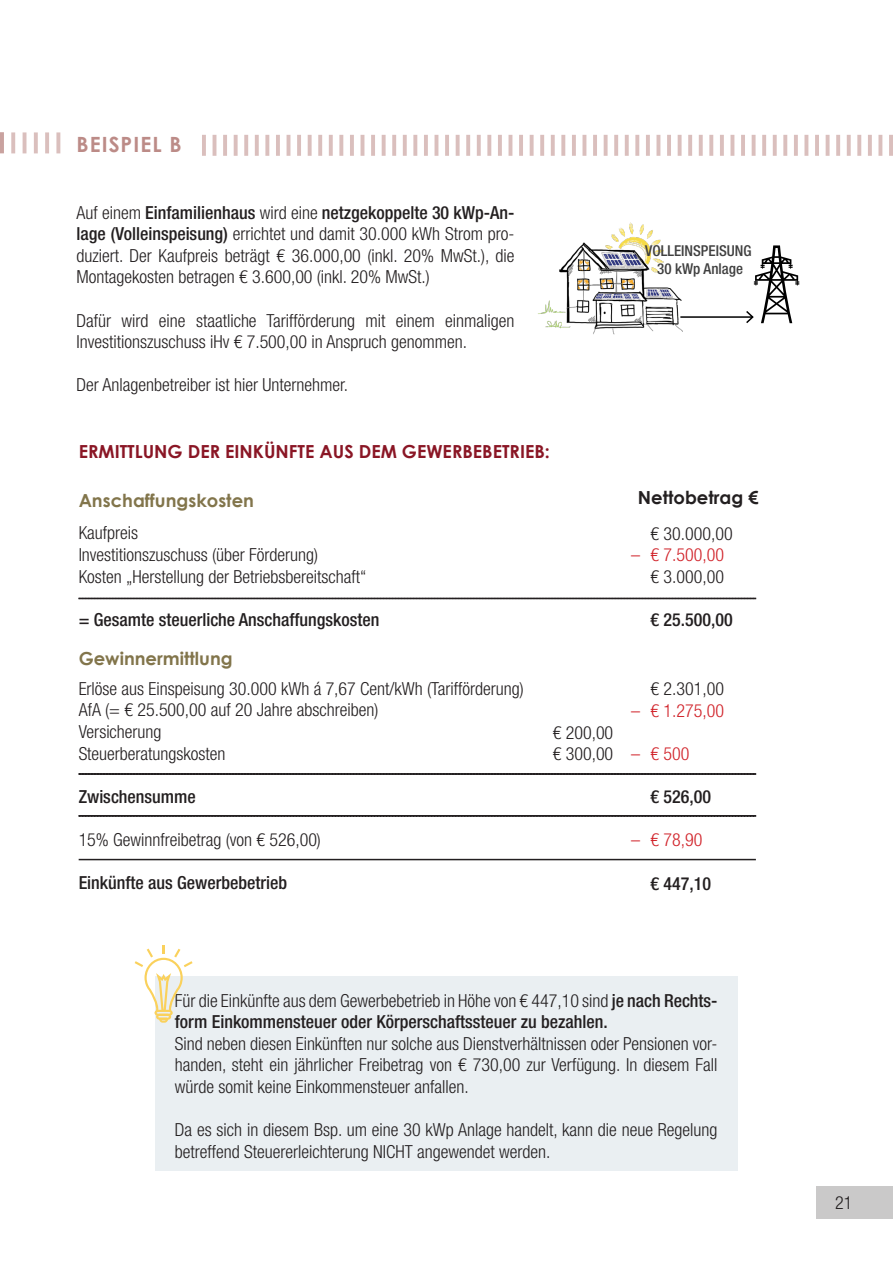
<style>
.page{position:relative;width:893px;height:1263px;background:#fff}
.page>*{position:absolute;margin:0;border:0;box-sizing:border-box;transform-origin:0 0}
.t1{font:700 21px "Century Gothic";letter-spacing:.05em;color:#bc8b87}
.t2{font:300 condensed 18px/21.6px "Helvetica Neue LT Std";color:#231f20;text-align:justify}
.t3{font:500 condensed 18px/21.6px "Helvetica Neue LT Std";color:#231f20}
.t4{font:700 18px "Century Gothic";color:#8a1625}
.t5{font:700 18px "Century Gothic";color:#82754b}
.t6{font:300 condensed 18px "Helvetica Neue LT Std";color:#d1232a}
.t7{font:700 18px "Century Gothic";color:#231f20}
.t8{font:500 condensed 15px "Helvetica Neue LT Std";color:#404040}
.s1{font-weight:500}
.s2{font-weight:300}
</style>
<div class="page">
<div style="left:816px;top:1186px;width:77px;height:33px;background:#cac9c9"></div>
<hr style="left:202px;top:135px;width:4px;height:21px;background:#dabfbd">
<hr style="left:213px;top:135px;width:3px;height:21px;background:#bc8b87">
<hr style="left:223px;top:135px;width:4px;height:21px;background:#dabfbd">
<svg style="left:234px;top:135px;width:4px;height:21px"></svg>
<svg style="left:244px;top:135px;width:4px;height:21px"></svg>
<svg style="left:255px;top:135px;width:4px;height:21px"></svg>
<svg style="left:265px;top:135px;width:4px;height:21px"></svg>
<hr style="left:276px;top:135px;width:4px;height:21px;background:#dabfbd">
<hr style="left:287px;top:135px;width:3px;height:21px;background:#bc8b87">
<hr style="left:297px;top:135px;width:4px;height:21px;background:#dabfbd">
<svg style="left:308px;top:135px;width:4px;height:21px"></svg>
<svg style="left:318px;top:135px;width:4px;height:21px"></svg>
<svg style="left:329px;top:135px;width:4px;height:21px"></svg>
<svg style="left:339px;top:135px;width:4px;height:21px"></svg>
<hr style="left:350px;top:135px;width:4px;height:21px;background:#dabfbd">
<hr style="left:361px;top:135px;width:3px;height:21px;background:#bc8b87">
<hr style="left:371px;top:135px;width:4px;height:21px;background:#dabfbd">
<svg style="left:382px;top:135px;width:4px;height:21px"></svg>
<svg style="left:392px;top:135px;width:4px;height:21px"></svg>
<svg style="left:403px;top:135px;width:4px;height:21px"></svg>
<svg style="left:413px;top:135px;width:4px;height:21px"></svg>
<hr style="left:424px;top:135px;width:4px;height:21px;background:#dabfbd">
<svg style="left:434px;top:135px;width:4px;height:21px"></svg>
<hr style="left:445px;top:135px;width:4px;height:21px;background:#dabfbd">
<svg style="left:456px;top:135px;width:4px;height:21px"></svg>
<svg style="left:466px;top:135px;width:4px;height:21px"></svg>
<svg style="left:477px;top:135px;width:4px;height:21px"></svg>
<svg style="left:487px;top:135px;width:4px;height:21px"></svg>
<hr style="left:498px;top:135px;width:4px;height:21px;background:#dabfbd">
<svg style="left:508px;top:135px;width:4px;height:21px"></svg>
<hr style="left:519px;top:135px;width:4px;height:21px;background:#dabfbd">
<svg style="left:530px;top:135px;width:4px;height:21px"></svg>
<svg style="left:540px;top:135px;width:4px;height:21px"></svg>
<svg style="left:551px;top:135px;width:4px;height:21px"></svg>
<svg style="left:561px;top:135px;width:4px;height:21px"></svg>
<hr style="left:572px;top:135px;width:4px;height:21px;background:#dabfbd">
<svg style="left:582px;top:135px;width:4px;height:21px"></svg>
<hr style="left:593px;top:135px;width:4px;height:21px;background:#dabfbd">
<svg style="left:604px;top:135px;width:4px;height:21px"></svg>
<svg style="left:614px;top:135px;width:4px;height:21px"></svg>
<svg style="left:625px;top:135px;width:4px;height:21px"></svg>
<svg style="left:635px;top:135px;width:4px;height:21px"></svg>
<hr style="left:646px;top:135px;width:4px;height:21px;background:#dabfbd">
<svg style="left:656px;top:135px;width:4px;height:21px"></svg>
<hr style="left:667px;top:135px;width:4px;height:21px;background:#dabfbd">
<svg style="left:678px;top:135px;width:4px;height:21px"></svg>
<svg style="left:688px;top:135px;width:4px;height:21px"></svg>
<svg style="left:699px;top:135px;width:4px;height:21px"></svg>
<svg style="left:709px;top:135px;width:4px;height:21px"></svg>
<hr style="left:720px;top:135px;width:4px;height:21px;background:#dabfbd">
<svg style="left:730px;top:135px;width:4px;height:21px"></svg>
<hr style="left:741px;top:135px;width:4px;height:21px;background:#dabfbd">
<svg style="left:752px;top:135px;width:4px;height:21px"></svg>
<svg style="left:762px;top:135px;width:4px;height:21px"></svg>
<svg style="left:773px;top:135px;width:4px;height:21px"></svg>
<svg style="left:783px;top:135px;width:4px;height:21px"></svg>
<hr style="left:794px;top:135px;width:4px;height:21px;background:#dabfbd">
<svg style="left:804px;top:135px;width:4px;height:21px"></svg>
<hr style="left:815px;top:135px;width:4px;height:21px;background:#dabfbd">
<hr style="left:826px;top:135px;width:3px;height:21px;background:#bc8b87">
<svg style="left:836px;top:135px;width:4px;height:21px"></svg>
<svg style="left:847px;top:135px;width:4px;height:21px"></svg>
<svg style="left:857px;top:135px;width:4px;height:21px"></svg>
<hr style="left:868px;top:135px;width:4px;height:21px;background:#dabfbd">
<svg style="left:878px;top:135px;width:4px;height:21px"></svg>
<hr style="left:889px;top:135px;width:4px;height:21px;background:#dabfbd">
<svg style="left:11px;top:132px;width:4px;height:21px"></svg>
<svg style="left:23px;top:132px;width:4px;height:21px"></svg>
<svg style="left:34px;top:132px;width:4px;height:21px"></svg>
<hr style="left:45px;top:132px;width:4px;height:21px;background:#dabfbd">
<svg style="left:56px;top:132px;width:4px;height:21px"></svg>
<img style="left:538px;top:222px;width:145px;height:113px">
<hr style="left:680px;top:316px;width:73px;height:2px;background:#000">
<svg style="left:744px;top:245px;width:55px;height:79px"></svg>
<svg style="left:79px;top:597px;width:677px;height:2px"></svg>
<svg style="left:79px;top:773px;width:677px;height:2px"></svg>
<svg style="left:79px;top:815px;width:677px;height:2px"></svg>
<hr style="left:79px;top:859px;width:677px;height:1px;background:#231f20">
<div style="left:155px;top:976px;width:583px;height:194px;background:#eaeff2"></div>
<svg style="left:135px;top:945px;width:58px;height:78px"></svg>
<hr style="left:0;top:132px;width:4px;height:21px;background:#c9a29f">
<p class="t1" style="left:77px;top:129px;width:107px">BEISPIEL B</p>
<p class="t2" style="left:77px;top:201px;width:439px">Auf einem <span class="s1">Einfamilienhaus</span> wird eine <span class="s1">netzgekoppelte 30 kWp-An&shy;lage (Volleinspeisung)</span> errichtet und damit 30.000 kWh Strom pro&shy;duziert. Der Kaufpreis beträgt € 36.000,00 (inkl. 20% MwSt.), die Montagekosten betragen € 3.600,00 (inkl. 20% MwSt.)</p>
<p class="t2" style="left:77px;top:309px;width:439px">Dafür wird eine staatliche Tarifförderung mit einem einmaligen<br>Investitionszuschuss iHv € 7.500,00 in Anspruch genommen.</p>
<p class="t2" style="left:77px;top:374px;width:273px">Der Anlagenbetreiber ist hier Unternehmer.</p>
<p class="t4" style="left:79px;top:437px;width:473px">ERMITTLUNG DER EINKÜNFTE AUS DEM GEWERBEBETRIEB:</p>
<p class="t5" style="left:79px;top:487px;width:177px">Anschaffungskosten</p>
<p class="t2" style="left:79px;top:522px;width:61px">Kaufpreis</p>
<p class="t2" style="left:79px;top:544px;width:241px">Investitionszuschuss (über Förderung)</p>
<p class="t2" style="left:79px;top:565px;width:289px">Kosten „Herstellung der Betriebsbereitschaft“</p>
<p class="t3" style="left:79px;top:608px;width:302px">= Gesamte steuerliche Anschaffungskosten</p>
<p class="t5" style="left:79px;top:645px;width:156px">Gewinnermittlung</p>
<p class="t2" style="left:79px;top:677px;width:447px">Erlöse aus Einspeisung 30.000 kWh á 7,67 Cent/kWh (Tarifförderung)</p>
<p class="t2" style="left:79px;top:699px;width:301px">AfA (= € 25.500,00 auf 20 Jahre abschreiben)</p>
<p class="t2" style="left:79px;top:721px;width:84px">Versicherung</p>
<p class="t2" style="left:79px;top:742px;width:148px">Steuerberatungskosten</p>
<p class="t3" style="left:79px;top:785px;width:119px">Zwischensumme</p>
<p class="t2" style="left:79px;top:829px;width:244px">15% Gewinnfreibetrag (von € 526,00)</p>
<p class="t3" style="left:79px;top:872px;width:210px">Einkünfte aus Gewerbebetrieb</p>
<p class="t2" style="left:553px;top:721px;width:62px">€ 200,00</p>
<p class="t2" style="left:553px;top:743px;width:62px">€ 300,00</p>
<p class="t8" style="left:645px;top:242px;width:108px">VOLLEINSPEISUNG</p>
<p class="t8" style="left:657px;top:260px;width:87px">30 kWp Anlage</p>
<p class="t7" style="left:638px;top:483px;width:122px">Nettobetrag €</p>
<p class="t6" style="left:631px;top:544px;width:10px">–</p>
<p class="t2" style="left:651px;top:522px;width:84px">€ 30.000,00</p>
<p class="t6" style="left:651px;top:545px;width:75px">€ 7.500,00</p>
<p class="t2" style="left:651px;top:566px;width:75px">€ 3.000,00</p>
<p class="t3" style="left:651px;top:609px;width:84px">€ 25.500,00</p>
<p class="t6" style="left:631px;top:700px;width:10px">–</p>
<p class="t6" style="left:631px;top:743px;width:10px">–</p>
<p class="t6" style="left:631px;top:829px;width:10px">–</p>
<p class="t2" style="left:651px;top:678px;width:75px">€ 2.301,00</p>
<p class="t6" style="left:651px;top:700px;width:75px">€ 1.275,00</p>
<p class="t6" style="left:651px;top:743px;width:40px">€ 500</p>
<p class="t3" style="left:651px;top:786px;width:62px">€ 526,00</p>
<p class="t6" style="left:651px;top:830px;width:53px">€ 78,90</p>
<p class="t3" style="left:651px;top:872px;width:62px">€ 447,10</p>
<p class="t3" style="left:175px;top:989px;width:544px"><span class="s2">Für die Einkünfte aus dem Gewerbebetrieb in Höhe von € 447,10 sind</span> je nach Rechts&shy;form Einkommensteuer oder Körperschaftssteuer zu bezahlen.</p>
<p class="t2" style="left:175px;top:1032px;width:544px">Sind neben diesen Einkünften nur solche aus Dienstverhältnissen oder Pensionen vor&shy;handen, steht ein jährlicher Freibetrag von € 730,00 zur Verfügung. In diesem Fall würde somit keine Einkommensteuer anfallen.</p>
<p class="t2" style="left:175px;top:1119px;width:544px">Da es sich in diesem Bsp. um eine 30 kWp Anlage handelt, kann die neue Regelung betreffend Steuererleichterung NICHT angewendet werden.</p>
<p class="t2" style="left:835px;top:1192px;width:19px">21</p>
</div>
